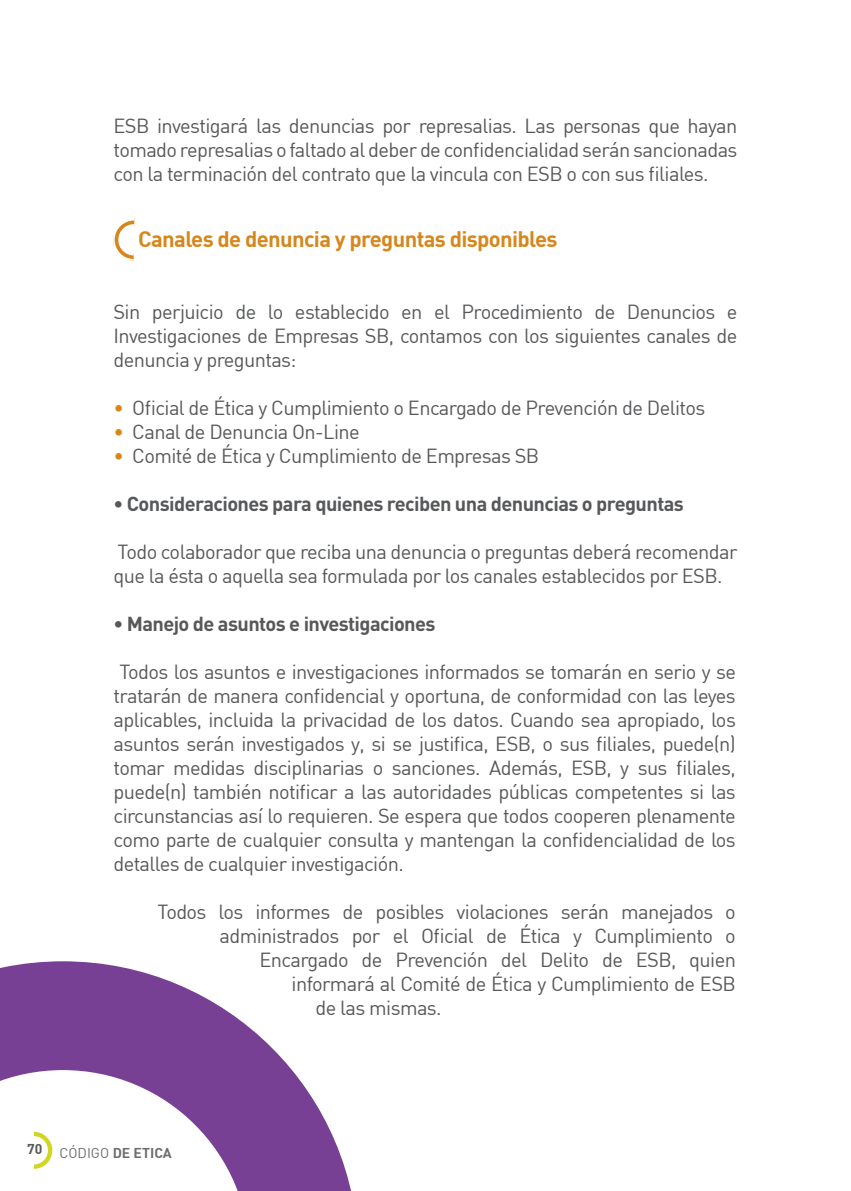
<style>
.page{position:relative;width:851px;height:1191px;background:#fff}
.page>*{position:absolute;margin:0;border:0;box-sizing:border-box;transform-origin:0 0}
.t1{font:700 22px "DIN";letter-spacing:-.03em;color:#d6871c}
.t2{font:20px/24px "DIN";letter-spacing:-.03em;color:#57585a;text-align:justify}
.t3{font:700 20px "DIN Pro";letter-spacing:-.03em;color:#57585a}
.t4{font:700 14px "DIN";color:#6c6d70}
.s1{color:#d6871c}
.s2{font-weight:400}
</style>
<div class="page">
<svg style="left:113px;top:220px;width:21px;height:40px"></svg>
<svg style="left:0;top:961px;width:351px;height:230px;fill:#774094"></svg>
<p class="t2" style="left:113px;top:113px;width:625px">ESB investigará las denuncias por represalias. Las personas que hayan tomado represalias o faltado al deber de confidencialidad serán sancionadas con la terminación del contrato que la vincula con ESB o con sus filiales.</p>
<p class="t1" style="left:138px;top:225px;width:420px">Canales de denuncia y preguntas disponibles</p>
<p class="t2" style="left:113px;top:299px;width:625px">Sin perjuicio de lo establecido en el Procedimiento de Denuncios e Investigaciones de Empresas SB, contamos con los siguientes canales de denuncia y preguntas:</p>
<p class="t2" style="left:113px;top:395px;width:593px"><span class="s1">•</span> Oficial de Ética y Cumplimiento o Encargado de Prevención de Delitos</p>
<p class="t2" style="left:113px;top:419px;width:248px"><span class="s1">•</span> Canal de Denuncia On-Line</p>
<p class="t2" style="left:113px;top:443px;width:427px"><span class="s1">•</span> Comité de Ética y Cumplimiento de Empresas SB</p>
<p class="t3" style="left:113px;top:487px;width:571px">• Consideraciones para quienes reciben una denuncias o preguntas</p>
<p class="t2" style="left:113px;top:539px;width:625px">Todo colaborador que reciba una denuncia o preguntas deberá recomendar que la ésta o aquella sea formulada por los canales establecidos por ESB.</p>
<p class="t3" style="left:113px;top:607px;width:323px">• Manejo de asuntos e investigaciones</p>
<p class="t2" style="left:113px;top:659px;width:624px">Todos los asuntos e investigaciones informados se tomarán en serio y se tratarán de manera confidencial y oportuna, de conformidad con las leyes aplicables, incluida la privacidad de los datos. Cuando sea apropiado, los asuntos serán investigados y, si se justifica, ESB, o sus filiales, puede(n) tomar medidas disciplinarias o sanciones. Además, ESB, y sus filiales, puede(n) también notificar a las autoridades públicas competentes si las circunstancias así lo requieren. Se espera que todos cooperen plenamente como parte de cualquier consulta y mantengan la confidencialidad de los detalles de cualquier investigación.</p>
<p class="t2" style="left:157px;top:899px;width:580px">Todos los informes de posibles violaciones serán manejados o</p>
<p class="t2" style="left:219px;top:923px;width:518px">administrados por el Oficial de Ética y Cumplimiento o</p>
<p class="t2" style="left:259px;top:947px;width:478px">Encargado de Prevención del Delito de ESB, quien</p>
<p class="t2" style="left:291px;top:971px;width:446px">informará al Comité de Ética y Cumplimiento de ESB</p>
<p class="t2" style="left:315px;top:995px;width:128px">de las mismas.</p>
<p class="t4" style="left:27px;top:1144px;width:146px"><sup>70</sup> <span class="s2">CÓDIGO</span> DE ETICA</p>
</div>
